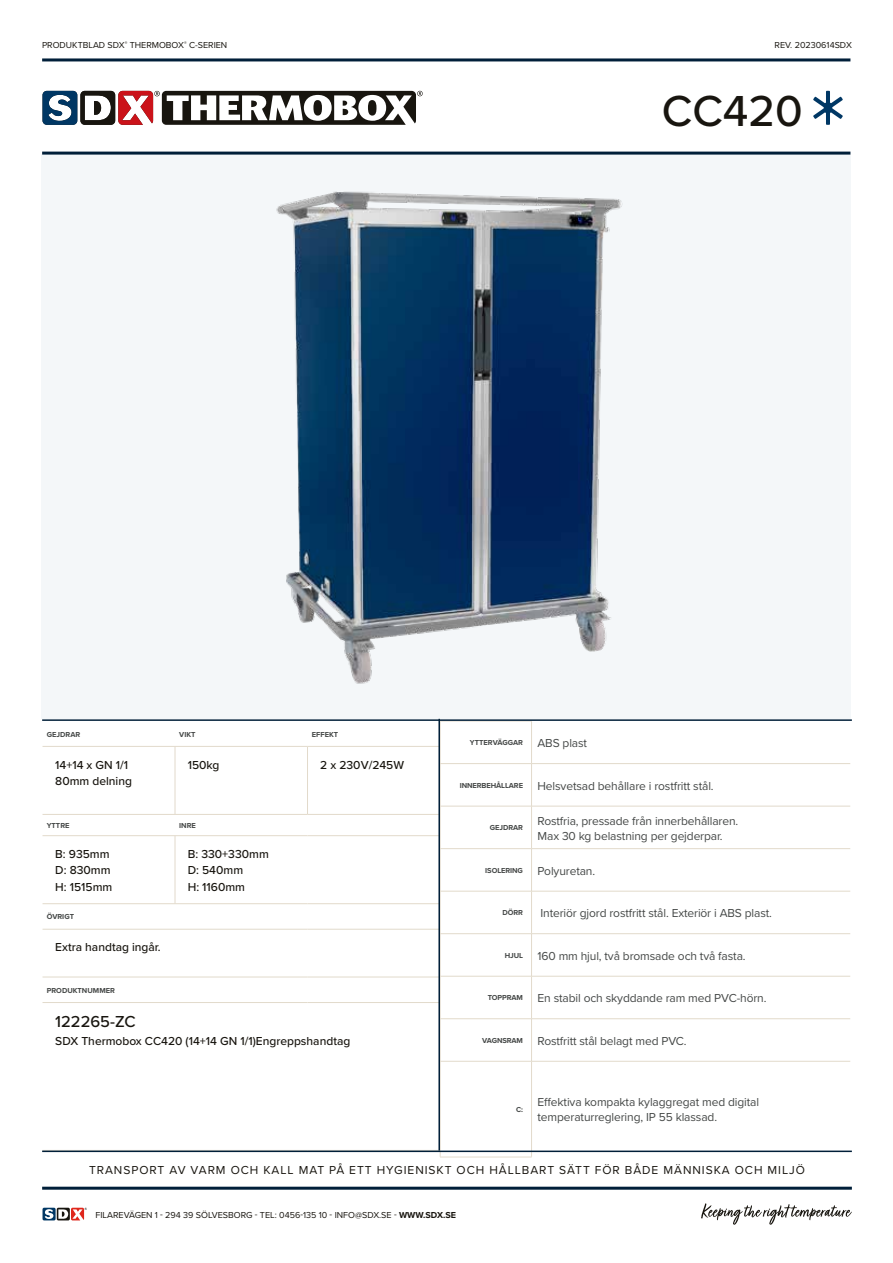
<style>
.page{position:relative;width:893px;height:1263px;background:#fff}
.page>*{position:absolute;margin:0;border:0;box-sizing:border-box;transform-origin:0 0}
.t1{font:500 45px "Proxima Nova";color:#18150f}
.t2{font:500 16.5px "Proxima Nova";color:#18150f}
.t3{font:12px/15px "Proxima Nova";letter-spacing:-.01em;color:#454847}
.t4{font:500 12px/16.5px "Proxima Nova";color:#18150f}
.t5{font:12px "Proxima Nova";letter-spacing:.08em;color:#18150f}
.t6{font:9px "Proxima Nova";color:#18150f}
.t7{font:700 7.5px "Proxima Nova";color:#454847}
.s1{font-weight:400;font-size:12px}
.s2{font-weight:700;font-size:7.5px}
.s3{font-weight:700}
</style>
<div class="page">
<div style="left:41px;top:154px;width:809px;height:565px;background:#f4f7f9"></div>
<img style="left:276px;top:191px;width:346px;height:528px">
<hr style="left:440px;top:721px;width:92px;height:1px;background:#e2dacb">
<hr style="left:440px;top:721px;width:1px;height:42px;background:#e2dacb">
<hr style="left:531px;top:721px;width:1px;height:42px;background:#e2dacb">
<hr style="left:440px;top:763px;width:91px;height:1px;background:#e2dacb">
<hr style="left:440px;top:764px;width:1px;height:42px;background:#e2dacb">
<hr style="left:531px;top:763px;width:319px;height:1px;background:#e2dacb">
<hr style="left:531px;top:764px;width:1px;height:42px;background:#e2dacb">
<hr style="left:440px;top:806px;width:91px;height:1px;background:#e2dacb">
<hr style="left:440px;top:806px;width:1px;height:42px;background:#e2dacb">
<hr style="left:531px;top:806px;width:319px;height:1px;background:#e2dacb">
<hr style="left:531px;top:806px;width:1px;height:42px;background:#e2dacb">
<hr style="left:440px;top:848px;width:91px;height:1px;background:#e2dacb">
<hr style="left:440px;top:849px;width:1px;height:42px;background:#e2dacb">
<hr style="left:531px;top:848px;width:319px;height:1px;background:#e2dacb">
<hr style="left:531px;top:849px;width:1px;height:42px;background:#e2dacb">
<hr style="left:440px;top:891px;width:91px;height:1px;background:#e2dacb">
<hr style="left:440px;top:891px;width:1px;height:42px;background:#e2dacb">
<hr style="left:531px;top:891px;width:319px;height:1px;background:#e2dacb">
<hr style="left:531px;top:891px;width:1px;height:42px;background:#e2dacb">
<hr style="left:440px;top:933px;width:91px;height:1px;background:#e2dacb">
<hr style="left:440px;top:934px;width:1px;height:42px;background:#e2dacb">
<hr style="left:531px;top:933px;width:319px;height:1px;background:#e2dacb">
<hr style="left:531px;top:934px;width:1px;height:42px;background:#e2dacb">
<hr style="left:440px;top:976px;width:91px;height:1px;background:#e2dacb">
<hr style="left:440px;top:976px;width:1px;height:42px;background:#e2dacb">
<hr style="left:531px;top:976px;width:319px;height:1px;background:#e2dacb">
<hr style="left:531px;top:976px;width:1px;height:42px;background:#e2dacb">
<hr style="left:440px;top:1018px;width:91px;height:1px;background:#e2dacb">
<hr style="left:440px;top:1019px;width:1px;height:42px;background:#e2dacb">
<hr style="left:531px;top:1018px;width:319px;height:1px;background:#e2dacb">
<hr style="left:531px;top:1019px;width:1px;height:42px;background:#e2dacb">
<hr style="left:440px;top:1061px;width:91px;height:1px;background:#e2dacb">
<hr style="left:440px;top:1061px;width:1px;height:96px;background:#e2dacb">
<hr style="left:531px;top:1061px;width:319px;height:1px;background:#e2dacb">
<hr style="left:531px;top:1061px;width:1px;height:96px;background:#e2dacb">
<hr style="left:440px;top:1157px;width:92px;height:1px;background:#e2dacb">
<hr style="left:43px;top:746px;width:132px;height:1px;background:#e2dacb">
<hr style="left:175px;top:746px;width:132px;height:1px;background:#e2dacb">
<hr style="left:175px;top:746px;width:1px;height:68px;background:#e2dacb">
<hr style="left:307px;top:746px;width:133px;height:1px;background:#e2dacb">
<hr style="left:43px;top:814px;width:132px;height:1px;background:#e2dacb">
<hr style="left:175px;top:814px;width:132px;height:1px;background:#e2dacb">
<hr style="left:307px;top:814px;width:133px;height:1px;background:#e2dacb">
<hr style="left:43px;top:903px;width:132px;height:1px;background:#e2dacb">
<hr style="left:175px;top:903px;width:132px;height:1px;background:#e2dacb">
<hr style="left:307px;top:903px;width:133px;height:1px;background:#e2dacb">
<hr style="left:43px;top:977px;width:132px;height:1px;background:#e2dacb">
<hr style="left:175px;top:977px;width:132px;height:1px;background:#e2dacb">
<hr style="left:307px;top:977px;width:133px;height:1px;background:#e2dacb">
<hr style="left:43px;top:835px;width:132px;height:1px;background:#e2dacb">
<hr style="left:175px;top:835px;width:132px;height:1px;background:#e2dacb">
<hr style="left:175px;top:836px;width:1px;height:67px;background:#e2dacb">
<hr style="left:307px;top:835px;width:133px;height:1px;background:#e2dacb">
<hr style="left:43px;top:929px;width:132px;height:1px;background:#e2dacb">
<hr style="left:175px;top:929px;width:132px;height:1px;background:#e2dacb">
<hr style="left:307px;top:929px;width:133px;height:1px;background:#e2dacb">
<hr style="left:43px;top:1002px;width:132px;height:1px;background:#e2dacb">
<hr style="left:175px;top:1002px;width:132px;height:1px;background:#e2dacb">
<hr style="left:307px;top:1002px;width:133px;height:1px;background:#e2dacb">
<hr style="left:307px;top:746px;width:1px;height:68px;background:#e2dacb">
<hr style="left:42px;top:1150px;width:810px;height:2px;background:#001f39">
<hr style="left:42px;top:1187px;width:810px;height:3px;background:#001f39">
<hr style="left:42px;top:58px;width:808px;height:3px;background:#001f39">
<hr style="left:42px;top:152px;width:808px;height:3px;background:#001f39">
<svg style="left:43px;top:91px;width:380px;height:34px"></svg>
<svg style="left:43px;top:1208px;width:44px;height:12px"></svg>
<svg style="left:701px;top:1203px;width:151px;height:22px"></svg>
<hr style="left:42px;top:719px;width:810px;height:2px;background:#001f39">
<hr style="left:438px;top:719px;width:2px;height:431px;background:#001f39">
<svg style="left:813px;top:91px;width:30px;height:34px"></svg>
<p class="t6" style="left:42px;top:39px;width:187px">PRODUKTBLAD SDX<sup>®</sup> THERMOBOX<sup>®</sup> C-SERIEN</p>
<p class="t6" style="left:775px;top:39px;width:79px">REV. 20230614SDX</p>
<h1 class="t1" style="left:662px;top:77px;width:142px">CC420</h1>
<p class="t7" style="left:47px;top:728px;width:35px">GEJDRAR</p>
<p class="t7" style="left:179px;top:728px;width:18px">VIKT</p>
<p class="t7" style="left:312px;top:728px;width:28px">EFFEKT</p>
<p class="t4" style="left:55px;top:756px;width:78px">14+14 x GN 1/1<br>80mm delning</p>
<p class="t4" style="left:188px;top:756px;width:33px">150kg</p>
<p class="t4" style="left:320px;top:756px;width:85px">2 x 230V/245W</p>
<p class="t7" style="left:47px;top:820px;width:24px">YTTRE</p>
<p class="t7" style="left:179px;top:820px;width:18px">INRE</p>
<p class="t4" style="left:55px;top:845px;width:59px">B: 935mm<br>D: 830mm<br>H: 1515mm</p>
<p class="t4" style="left:188px;top:845px;width:83px">B: 330+330mm<br>D: 540mm<br>H: 1160mm</p>
<p class="t7" style="left:47px;top:911px;width:29px">ÖVRIGT</p>
<p class="t4" style="left:55px;top:939px;width:107px">Extra handtag ingår.</p>
<p class="t7" style="left:47px;top:985px;width:70px">PRODUKTNUMMER</p>
<h2 class="t2" style="left:55px;top:1009px;width:82px">122265-ZC</h2>
<p class="t4" style="left:55px;top:1032px;width:297px">SDX Thermobox CC420 (14+14 GN 1/1)Engreppshandtag</p>
<p class="t7" style="left:470px;top:737px;width:119px">YTTERVÄGGAR <span class="s1">ABS plast</span></p>
<p class="t3" style="left:460px;top:777px;width:256px"><span class="s2">INNERBEHÅLLARE</span> Helsvetsad behållare i rostfritt stål.</p>
<p class="t7" style="left:490px;top:822px;width:35px">GEJDRAR</p>
<p class="t3" style="left:537px;top:812px;width:202px">Rostfria, pressade från innerbehållaren.<br>Max 30 kg belastning per gejderpar.</p>
<p class="t3" style="left:485px;top:863px;width:111px"><span class="s2">ISOLERING</span> Polyuretan.</p>
<p class="t7" style="left:502px;top:907px;width:22px">DÖRR</p>
<p class="t3" style="left:540px;top:905px;width:233px">Interiör gjord rostfritt stål. Exteriör i ABS plast.</p>
<p class="t3" style="left:505px;top:948px;width:242px"><span class="s2">HJUL</span> 160 mm hjul, två bromsade och två fasta.</p>
<p class="t3" style="left:488px;top:990px;width:280px"><span class="s2">TOPPRAM</span> En stabil och skyddande ram med PVC-hörn.</p>
<p class="t3" style="left:482px;top:1033px;width:206px"><span class="s2">VAGNSRAM</span> Rostfritt stål belagt med PVC.</p>
<p class="t7" style="left:516px;top:1104px;width:8px">C:</p>
<p class="t3" style="left:537px;top:1094px;width:223px">Effektiva kompakta kylaggregat med digital temperaturreglering, IP 55 klassad.</p>
<p class="t5" style="left:89px;top:1161px;width:717px">TRANSPORT AV VARM OCH KALL MAT PÅ ETT HYGIENISKT OCH HÅLLBART SÄTT FÖR BÅDE MÄNNISKA OCH MILJÖ</p>
<p class="t6" style="left:95px;top:1208px;width:362px">FILAREVÄGEN 1 - 294 39 SÖLVESBORG - TEL: 0456-135 10 - INFO@SDX.SE - <span class="s3">WWW.SDX.SE</span></p>
</div>
